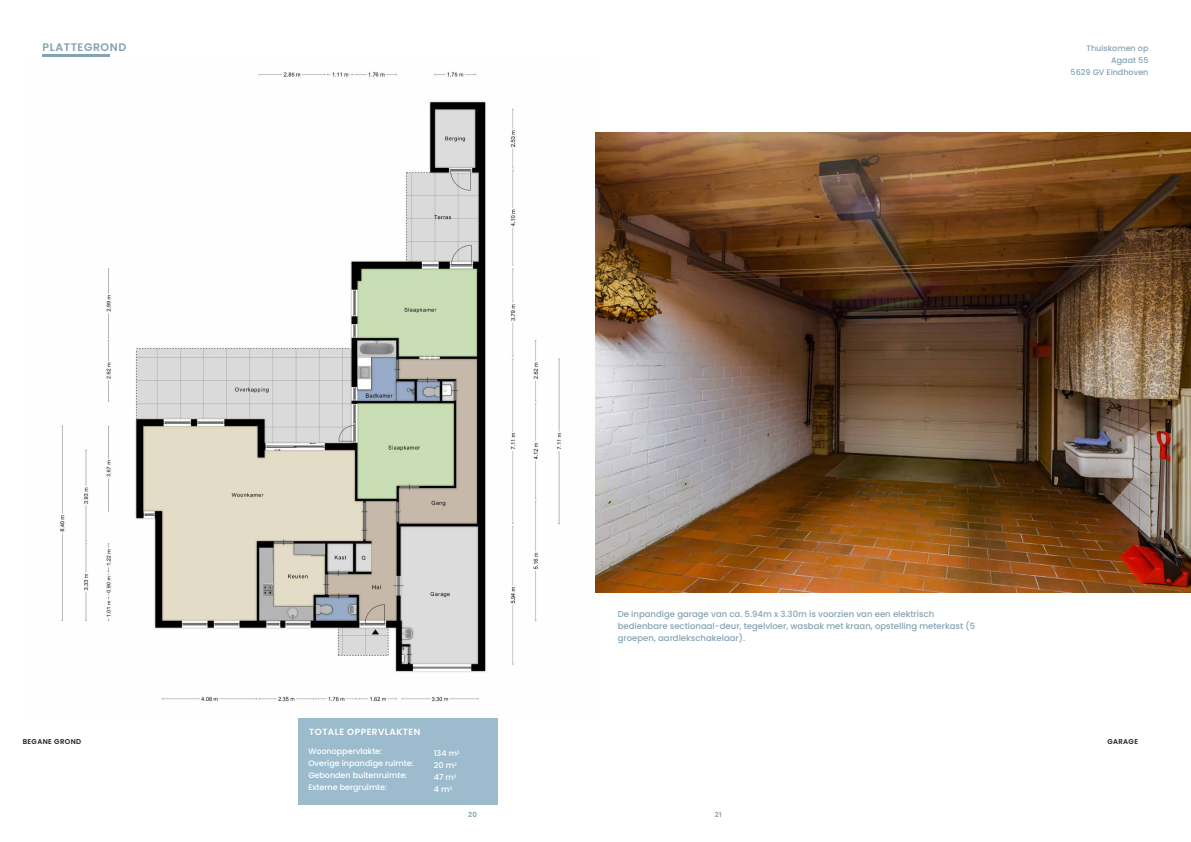
<style>
.page{position:relative;width:1191px;height:842px;background:#fff}
.page>*{position:absolute;margin:0;border:0;box-sizing:border-box;transform-origin:0 0}
.t1{font:600 11px "Poppins";letter-spacing:.05em;color:#83a3b2}
.t2{font:600 9px "Poppins";letter-spacing:.05em;color:#fff}
.t3{font:500 8.5px/12px "Poppins";color:#83a3b2}
.t4{font:500 8px "Poppins";color:#fff}
.t5{font:500 8px "Poppins";color:#83a3b2}
.t6{font:600 7px "Poppins";letter-spacing:.05em;color:#231f20}
.t7{font:600 7px "Poppins";color:#83a3b2}
</style>
<div class="page">
<img style="left:60px;top:72px;width:502px;height:630px">
<div style="left:298px;top:719px;width:199px;height:86px;background:#9cbcce"></div>
<hr style="left:43px;top:55px;width:67px;height:2px;background:#83a3b2">
<img style="left:595px;top:132px;width:596px;height:461px">
<p class="t1" style="left:43px;top:40px;width:85px">PLATTEGROND</p>
<p class="t5" style="left:1086px;top:43px;width:63px">Thuiskomen op</p>
<p class="t5" style="left:1111px;top:55px;width:39px">Agaat 55</p>
<p class="t5" style="left:1070px;top:67px;width:79px">5629 GV Eindhoven</p>
<p class="t6" style="left:23px;top:737px;width:60px">BEGANE GROND</p>
<p class="t3" style="left:618px;top:608px;width:359px">De inpandige garage van ca. 5.94m x 3.30m is voorzien van een elektrisch bedienbare sectionaal-deur, tegelvloer, wasbak met kraan, opstelling meterkast (5 groepen, aardlekschakelaar).</p>
<p class="t2" style="left:309px;top:727px;width:113px">TOTALE OPPERVLAKTEN</p>
<p class="t4" style="left:308px;top:747px;width:75px">Woonoppervlakte:</p>
<p class="t4" style="left:308px;top:759px;width:107px">Overige inpandige ruimte:</p>
<p class="t4" style="left:308px;top:771px;width:100px">Gebonden buitenruimte:</p>
<p class="t4" style="left:308px;top:783px;width:80px">Externe bergruimte:</p>
<p class="t4" style="left:434px;top:749px;width:27px">134 m<sup>2</sup></p>
<p class="t4" style="left:434px;top:761px;width:24px">20 m<sup>2</sup></p>
<p class="t4" style="left:434px;top:773px;width:24px">47 m<sup>2</sup></p>
<p class="t4" style="left:434px;top:785px;width:20px">4 m<sup>2</sup></p>
<p class="t7" style="left:468px;top:810px;width:10px">20</p>
<p class="t7" style="left:715px;top:810px;width:8px">21</p>
<p class="t6" style="left:1107px;top:737px;width:32px">GARAGE</p>
</div>
